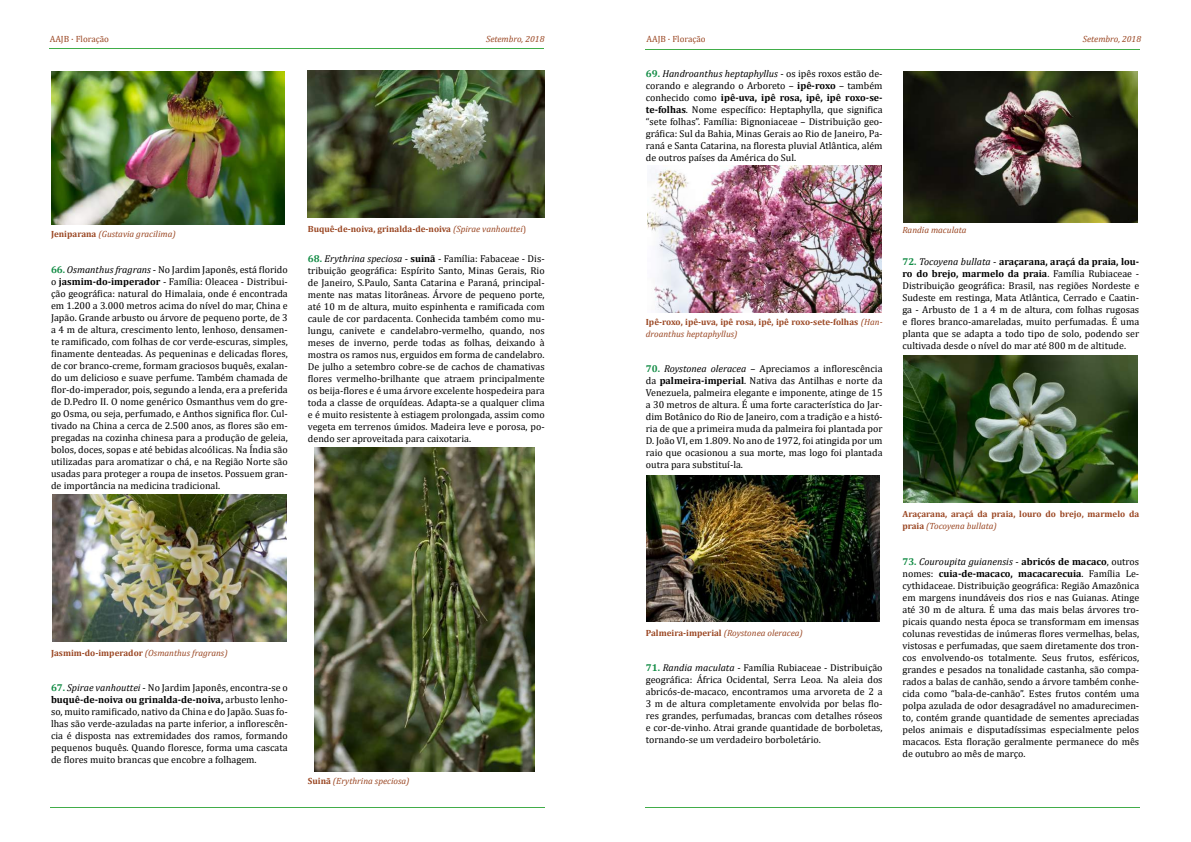
<style>
.page{position:relative;width:1191px;height:842px;background:#fff}
.page>*{position:absolute;margin:0;border:0;box-sizing:border-box;transform-origin:0 0}
.t1{font:10px/12px "Cambria";color:#000;text-align:justify}
.t2{font:700 9px/12px "Cambria";color:#9a4622}
.t3{font:italic 9px "Cambria";color:#9a4622}
.t4{font:9px "Cambria";color:#9a4622}
.s1{font-weight:700;font-style:normal}
.s2{font-weight:700;color:#118b44}
.s3{font-style:italic}
.s4{font-weight:700}
.s5{font-weight:400;font-style:italic}
.s6{font-weight:400}
</style>
<div class="page">
<hr style="left:645px;top:807px;width:494px;height:1px;background:#41ad49">
<hr style="left:51px;top:807px;width:494px;height:1px;background:#41ad49">
<hr style="left:50px;top:48px;width:494px;height:1px;background:#41ad49">
<hr style="left:645px;top:49px;width:494px;height:1px;background:#41ad49">
<img style="left:51px;top:71px;width:234px;height:153px">
<img style="left:52px;top:495px;width:234px;height:147px">
<img style="left:308px;top:70px;width:236px;height:147px">
<img style="left:314px;top:448px;width:220px;height:323px">
<img style="left:647px;top:166px;width:234px;height:147px">
<img style="left:646px;top:475px;width:234px;height:147px">
<img style="left:903px;top:71px;width:234px;height:151px">
<img style="left:904px;top:356px;width:233px;height:146px">
<p class="t4" style="left:50px;top:34px;width:61px">AAJB · Floração</p>
<p class="t3" style="left:486px;top:33px;width:60px">Setembro, 2018</p>
<p class="t4" style="left:646px;top:34px;width:61px">AAJB · Floração</p>
<p class="t3" style="left:1082px;top:33px;width:60px">Setembro, 2018</p>
<p class="t3" style="left:51px;top:228px;width:126px"><span class="s1">Jeniparana</span> (Gustavia gracilima)</p>
<p class="t1" style="left:51px;top:263px;width:238px"><span class="s2">66.</span> <span class="s3">Osmanthus fragrans</span> - No Jardim Japonês, está florido o <span class="s4">jasmim-do-imperador</span> - Família: Oleacea - Distribui&shy;ção geográfica: natural do Himalaia, onde é encontrada em 1.200 a 3.000 metros acima do nível do mar, China e Japão. Grande arbusto ou árvore de pequeno porte, de 3 a 4 m de altura, crescimento lento, lenhoso, densamen&shy;te ramificado, com folhas de cor verde-escuras, simples, finamente denteadas. As pequeninas e delicadas flores, de cor branco-creme, formam graciosos buquês, exalan&shy;do um delicioso e suave perfume. Também chamada de flor-do-imperador, pois, segundo a lenda, era a preferida de D.Pedro II. O nome genérico Osmanthus vem do gre&shy;go Osma, ou seja, perfumado, e Anthos significa flor. Cul&shy;tivado na China a cerca de 2.500 anos, as flores são em&shy;pregadas na cozinha chinesa para a produção de geleia, bolos, doces, sopas e até bebidas alcoólicas. Na Índia são utilizadas para aromatizar o chá, e na Região Norte são usadas para proteger a roupa de insetos. Possuem gran&shy;de importância na medicina tradicional.</p>
<p class="t2" style="left:308px;top:223px;width:220px">Buquê-de-noiva, grinalda-de-noiva <span class="s5">(Spirae vanhouttei</span><span class="s6">)</span></p>
<p class="t1" style="left:308px;top:252px;width:238px"><span class="s2">68.</span> <span class="s3">Erythrina speciosa</span> - <span class="s4">suinã</span> - Família: Fabaceae - Dis&shy;tribuição geográfica: Espírito Santo, Minas Gerais, Rio de Janeiro, S.Paulo, Santa Catarina e Paraná, principal&shy;mente nas matas litorâneas. Árvore de pequeno porte, até 10 m de altura, muito espinhenta e ramificada com caule de cor pardacenta. Conhecida também como mu&shy;lungu, canivete e candelabro-vermelho, quando, nos meses de inverno, perde todas as folhas, deixando à mostra os ramos nus, erguidos em forma de candelabro.<br>De julho a setembro cobre-se de cachos de chamativas flores vermelho-brilhante que atraem principalmente os beija-flores e é uma árvore excelente hospedeira para toda a classe de orquídeas. Adapta-se a qualquer clima e é muito resistente à estiagem prolongada, assim como vegeta em terrenos úmidos. Madeira leve e porosa, po&shy;dendo ser aproveitada para caixotaria.</p>
<p class="t2" style="left:51px;top:647px;width:178px">Jasmim-do-imperador <span class="s5">(Osmanthus fragrans)</span></p>
<p class="t1" style="left:51px;top:682px;width:238px"><span class="s2">67.</span> <span class="s3">Spirae vanhouttei</span> - No Jardim Japonês, encontra-se o <span class="s4">buquê-de-noiva ou grinalda-de-noiva,</span> arbusto lenho&shy;so, muito ramificado, nativo da China e do Japão. Suas fo&shy;lhas são verde-azuladas na parte inferior, a inflorescên&shy;cia é disposta nas extremidades dos ramos, formando pequenos buquês. Quando floresce, forma uma cascata de flores muito brancas que encobre a folhagem.</p>
<p class="t3" style="left:308px;top:774px;width:103px"><span class="s1">Suinã</span> (Erythrina speciosa)</p>
<p class="t1" style="left:646px;top:68px;width:238px"><span class="s2">69.</span> <span class="s3">Handroanthus heptaphyllus</span> - os ipês roxos estão de&shy;corando e alegrando o Arboreto – <span class="s4">ipê-roxo</span> – também conhecido como <span class="s4">ipê-uva, ipê rosa, ipê, ipê roxo-se&shy;te-folhas</span>. Nome específico: Heptaphylla, que significa “sete folhas”. Família: Bignoniaceae – Distribuição geo&shy;gráfica: Sul da Bahia, Minas Gerais ao Rio de Janeiro, Pa&shy;raná e Santa Catarina, na floresta pluvial Atlântica, além de outros países da América do Sul.</p>
<p class="t2" style="left:646px;top:316px;width:238px">Ipê-roxo, ipê-uva, ipê rosa, ipê, ipê roxo-sete-folhas <span class="s5">(Han&shy;droanthus heptaphyllus)</span></p>
<p class="t1" style="left:646px;top:363px;width:238px"><span class="s2">70.</span> <span class="s3">Roystonea oleracea</span> – Apreciamos a inflorescência da <span class="s4">palmeira-imperial</span>. Nativa das Antilhas e norte da Venezuela, palmeira elegante e imponente, atinge de 15 a 30 metros de altura. É uma forte característica do Jar&shy;dim Botânico do Rio de Janeiro, com a tradição e a histó&shy;ria de que a primeira muda da palmeira foi plantada por D. João VI, em 1.809. No ano de 1972, foi atingida por um raio que ocasionou a sua morte, mas logo foi plantada outra para substituí-la.</p>
<p class="t3" style="left:646px;top:626px;width:159px"><span class="s1">Palmeira-imperial</span> (Roystonea oleracea)</p>
<p class="t1" style="left:646px;top:662px;width:238px"><span class="s2">71.</span> <span class="s3">Randia maculata</span> - Família Rubiaceae - Distribuição geográfica: África Ocidental, Serra Leoa. Na aleia dos abricós-de-macaco, encontramos uma arvoreta de 2 a 3 m de altura completamente envolvida por belas flo&shy;res grandes, perfumadas, brancas com detalhes róseos e cor-de-vinho. Atrai grande quantidade de borboletas, tornando-se um verdadeiro borboletário.</p>
<p class="t3" style="left:902px;top:224px;width:66px">Randia maculata</p>
<p class="t1" style="left:902px;top:256px;width:238px"><span class="s2">72.</span> <span class="s3">Tocoyena bullata</span> - <span class="s4">araçarana, araçá da praia, lou&shy;ro do brejo, marmelo da praia</span>. Família Rubiaceae - Distribuição geográfica: Brasil, nas regiões Nordeste e Sudeste em restinga, Mata Atlântica, Cerrado e Caatin&shy;ga - Arbusto de 1 a 4 m de altura, com folhas rugosas e flores branco-amareladas, muito perfumadas. É uma planta que se adapta a todo tipo de solo, podendo ser cultivada desde o nível do mar até 800 m de altitude.</p>
<p class="t2" style="left:902px;top:508px;width:238px">Araçarana, araçá da praia, louro do brejo, marmelo da praia <span class="s5">(Tocoyena bullata)</span></p>
<p class="t1" style="left:902px;top:555px;width:238px"><span class="s2">73.</span> <span class="s3">Couroupita guianensis</span> - <span class="s4">abricós de macaco</span>, outros nomes: <span class="s4">cuia-de-macaco, macacarecuia</span>. Família Le&shy;cythidaceae. Distribuição geográfica: Região Amazônica em margens inundáveis dos rios e nas Guianas. Atinge até 30 m de altura. É uma das mais belas árvores tro&shy;picais quando nesta época se transformam em imensas colunas revestidas de inúmeras flores vermelhas, belas, vistosas e perfumadas, que saem diretamente dos tron&shy;cos envolvendo-os totalmente. Seus frutos, esféricos, grandes e pesados na tonalidade castanha, são compa&shy;rados a balas de canhão, sendo a árvore também conhe&shy;cida como “bala-de-canhão”. Estes frutos contém uma polpa azulada de odor desagradável no amadurecimen&shy;to, contém grande quantidade de sementes apreciadas pelos animais e disputadíssimas especialmente pelos macacos. Esta floração geralmente permanece do mês de outubro ao mês de março.</p>
</div>
